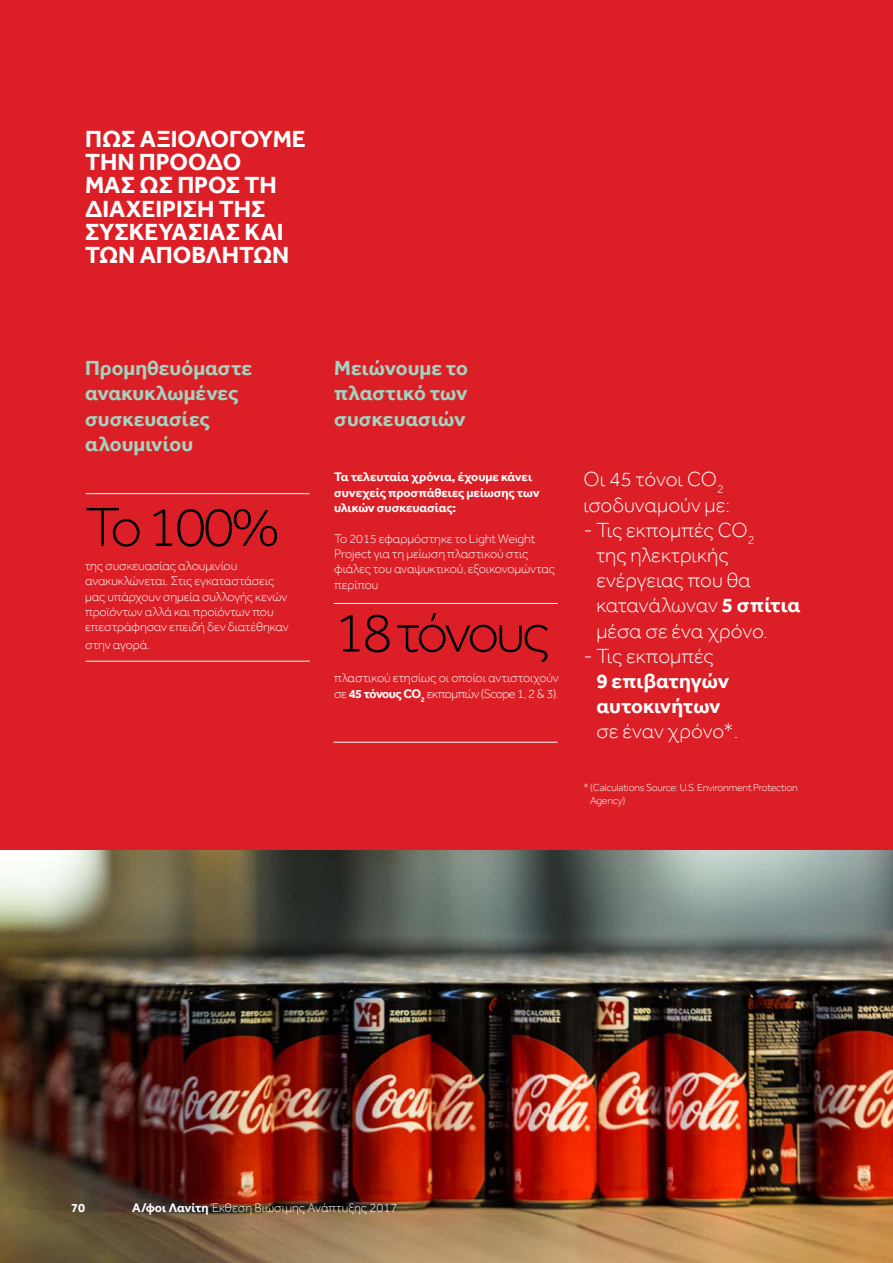
<style>
.page{position:relative;width:893px;height:1263px;background:#dc1f26}
.page>*{position:absolute;margin:0;border:0;box-sizing:border-box;transform-origin:0 0}
.t1{font:300 57px "Effra";letter-spacing:-.06em;color:#000}
.t2{font:700 24px/23.2px "Effra";color:#fff}
.t3{font:300 21px/25.2px "Effra";color:#fff}
.t4{font:700 21px/25.2px "Effra";color:#a3d3c1}
.t5{font:700 21px/25.2px "Effra";letter-spacing:-.005em;color:#fff}
.t6{font:300 12.75px/15.3px "Effra";letter-spacing:-.01em;color:#fff}
.t7{font:700 12.75px/15.3px "Effra";letter-spacing:-.01em;color:#fff}
.t8{font:300 10.5px/12.6px "Effra";letter-spacing:-.02em;color:#fff}
.s1{font-weight:700}
</style>
<div class="page">
<img style="left:0;top:850px;width:893px;height:413px">
<hr style="left:86px;top:493px;width:224px;height:1px;background:#fff">
<hr style="left:86px;top:661px;width:224px;height:1px;background:#fff">
<hr style="left:334px;top:603px;width:223px;height:1px;background:#fff">
<hr style="left:334px;top:742px;width:223px;height:1px;background:#fff">
<h2 class="t2" style="left:85px;top:127px;width:18px">Πως</h2>
<h2 class="t2" style="left:140px;top:127px;width:55px">αξιολογού</h2>
<h2 class="t2" style="left:273px;top:127px;width:32px">με</h2>
<h2 class="t2" style="left:85px;top:150px;width:125px">την πρόοδό μας ως προς</h2>
<h2 class="t2" style="left:85px;top:173px;width:193px;text-indent:160px">τη διαχείριση της συσκευασίας</h2>
<h2 class="t2" style="left:245px;top:220px;width:41px">και</h2>
<h2 class="t2" style="left:85px;top:243px;width:105px">των αποβλή</h2>
<h2 class="t2" style="left:239px;top:243px;width:52px">των</h2>
<h3 class="t4" style="left:85px;top:355px;width:169px">Προμηθευόμαστε ανακυκλωμένες συσκευασίες αλουμινίου</h3>
<h1 class="t1" style="left:85px;top:495px;width:196px">Το 100%</h1>
<p class="t6" style="left:85px;top:558px;width:205px">της συσκευασίας αλουμινίου ανακυκλώνεται. Στις εγκαταστάσεις μας υπάρχουν σημεία συλλογής κενών προϊόντων αλλά και προϊόντων που επεστράφησαν επειδή δεν διατέθηκαν</p>
<p class="t6" style="left:85px;top:637px;width:67px">στην αγορά.</p>
<h3 class="t4" style="left:334px;top:355px;width:135px;text-align:justify">Μειώνουμε το πλαστικό των συσκευασιών</h3>
<p class="t7" style="left:334px;top:469px;width:207px">Τα τελευταία χρόνια, έχουμε κάνει συνεχείς προσπάθειες μείωσης των υλικών συσκευασίας:</p>
<p class="t6" style="left:334px;top:531px;width:222px">To 2015 εφαρμόστηκε το Light Weight<br>Project για τη μείωση πλαστικού στις φιάλες του αναψυκτικού, εξοικονομώντας περίπου</p>
<h1 class="t1" style="left:334px;top:600px;width:217px">18 τόνους</h1>
<p class="t6" style="left:334px;top:670px;width:226px">πλαστικού ετησίως οι οποίοι αντιστοιχούν σε <span class="s1">45 τόνους CO</span><sub>2</sub> εκπομπών (Scope 1, 2 &amp; 3).</p>
<h3 class="t3" style="left:583px;top:467px;width:148px">Οι 45 τόνοι CO<sub>2 </sub>ισοδυναμούν με:</h3>
<h3 class="t3" style="left:596px;top:517px;width:206px;text-indent:-13px">- Τις εκπομπές CO<sub>2<br></sub>της ηλεκτρικής ενέργειας που θα κατανάλωναν <span class="s1">5 σπίτια </span>μέσα σε ένα χρόνο.</h3>
<h3 class="t3" style="left:583px;top:643px;width:132px">- Τις εκπομπές</h3>
<h3 class="t5" style="left:596px;top:668px;width:134px">9 επιβατηγών αυτοκινήτων</h3>
<h3 class="t3" style="left:596px;top:719px;width:143px">σε έναν χρόνο*.</h3>
<p class="t8" style="left:590px;top:782px;width:209px;text-indent:-7px">* (Calculations Source: U.S. Environment Protection<br>Agency)</p>
<p class="t7" style="left:71px;top:1200px;width:15px">70</p>
<p class="t6" style="left:132px;top:1200px;width:267px"><span class="s1">Α/φοι Λανίτη</span> Έκθεση Βιώσιμης Ανάπτυξης 2017</p>
</div>
